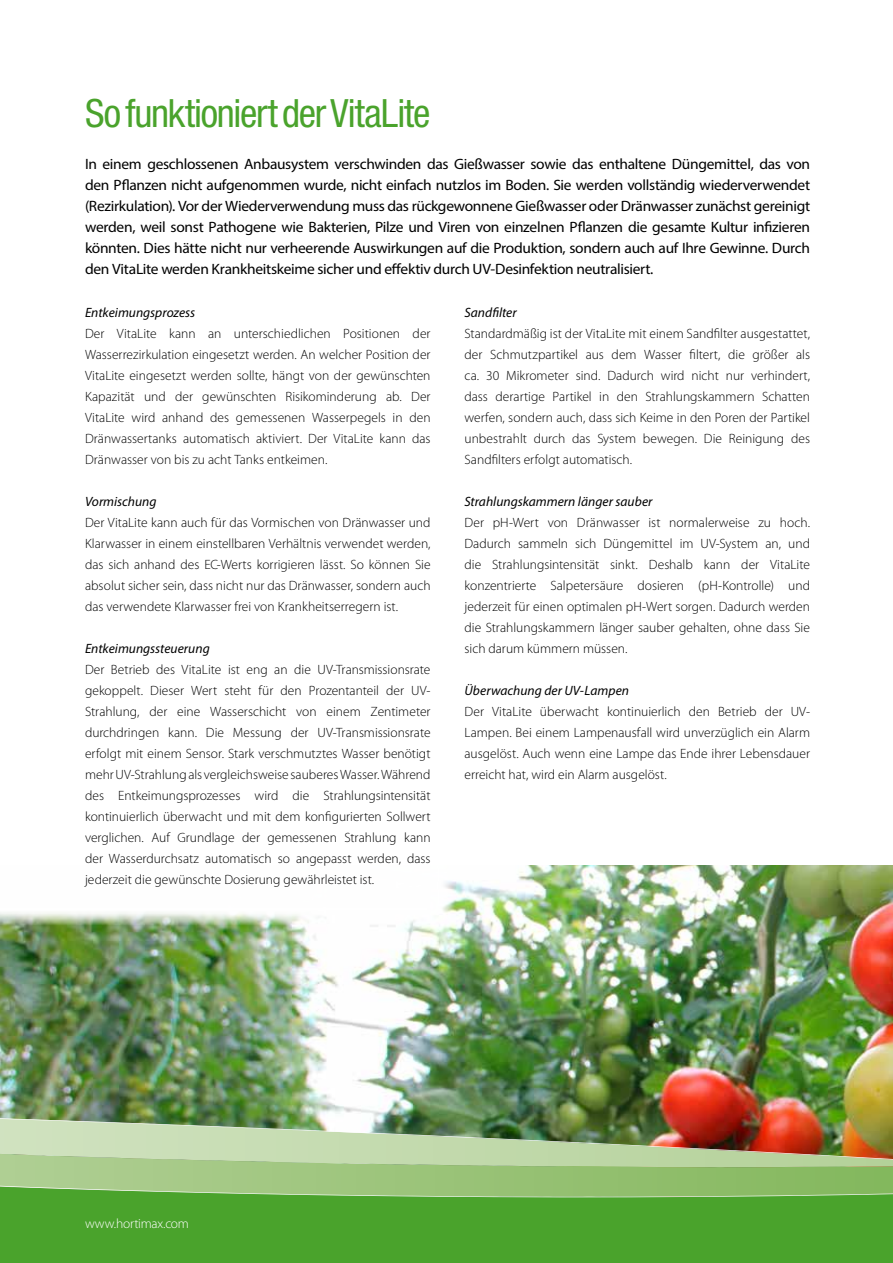
<style>
.page{position:relative;width:893px;height:1263px;background:#fff}
.page>*{position:absolute;margin:0;border:0;box-sizing:border-box;transform-origin:0 0}
.t1{font:condensed 39px "Helvetica Neue LT Std";letter-spacing:-.025em;color:#4aa32c}
.t2{font:15px/21px "Myriad Pro";letter-spacing:-.02em;color:#000;text-align:justify}
.t3{font:300 13.5px/21px "Myriad Pro";color:#000;text-align:justify}
.t4{font:italic 13.5px "Myriad Pro";color:#000}
.t5{font:300 13.5px "Myriad Pro";letter-spacing:-.015em;color:#fff}
</style>
<div class="page">
<img style="left:0;top:865px;width:893px;height:251px">
<div style="left:0;top:1241px;width:893px;height:22px;background:#4aa32c"></div>
<img style="left:0;top:1116px;width:893px;height:125px">
<div style="left:0;top:844px;width:454px;height:81px;background:#fff"></div>
<h1 class="t1" style="left:85px;top:91px;width:347px">So funktioniert der VitaLite</h1>
<p class="t2" style="left:85px;top:154px;width:727px">In einem geschlossenen Anbausystem verschwinden das Gießwasser sowie das enthaltene Düngemittel, das von den Pflanzen nicht aufgenommen wurde, nicht einfach nutzlos im Boden. Sie werden vollständig wiederverwendet (Rezirkulation). Vor der Wiederverwendung muss das rückgewonnene Gießwasser oder Dränwasser zunächst gereinigt werden, weil sonst Pathogene wie Bakterien, Pilze und Viren von einzelnen Pflanzen die gesamte Kultur infizieren könnten. Dies hätte nicht nur verheerende Auswirkungen auf die Produktion, sondern auch auf Ihre Gewinne. Durch den VitaLite werden Krankheitskeime sicher und effektiv durch UV-Desinfektion neutralisiert.</p>
<p class="t4" style="left:85px;top:304px;width:112px">Entkeimungsprozess</p>
<p class="t3" style="left:85px;top:323px;width:347px">Der VitaLite kann an unterschiedlichen Positionen der Wasserrezirkulation eingesetzt werden. An welcher Position der VitaLite eingesetzt werden sollte, hängt von der gewünschten Kapazität und der gewünschten Risikominderung ab. Der VitaLite wird anhand des gemessenen Wasserpegels in den Dränwassertanks automatisch aktiviert. Der VitaLite kann das Dränwasser von bis zu acht Tanks entkeimen.</p>
<p class="t4" style="left:85px;top:493px;width:73px">Vormischung</p>
<p class="t3" style="left:85px;top:512px;width:347px">Der VitaLite kann auch für das Vormischen von Dränwasser und Klarwasser in einem einstellbaren Verhältnis verwendet werden, das sich anhand des EC-Werts korrigieren lässt. So können Sie absolut sicher sein, dass nicht nur das Dränwasser, sondern auch das verwendete Klarwasser frei von Krankheitserregern ist.</p>
<p class="t4" style="left:85px;top:640px;width:126px">Entkeimungssteuerung</p>
<p class="t3" style="left:85px;top:659px;width:347px">Der Betrieb des VitaLite ist eng an die UV-Transmissionsrate gekoppelt. Dieser Wert steht für den Prozentanteil der UV-Strahlung, der eine Wasserschicht von einem Zentimeter durchdringen kann. Die Messung der UV-Transmissionsrate erfolgt mit einem Sensor. Stark verschmutztes Wasser benötigt mehr UV-Strahlung als vergleichsweise sauberes Wasser. Während des Entkeimungsprozesses wird die Strahlungsintensität kontinuierlich überwacht und mit dem konfigurierten Sollwert verglichen. Auf Grundlage der gemessenen Strahlung kann der Wasserdurchsatz automatisch so angepasst werden, dass jederzeit die gewünschte Dosierung gewährleistet ist.</p>
<p class="t4" style="left:465px;top:304px;width:54px">Sandfilter</p>
<p class="t3" style="left:465px;top:323px;width:347px">Standardmäßig ist der VitaLite mit einem Sandfilter ausgestattet, der Schmutzpartikel aus dem Wasser filtert, die größer als ca. 30 Mikrometer sind. Dadurch wird nicht nur verhindert, dass derartige Partikel in den Strahlungskammern Schatten werfen, sondern auch, dass sich Keime in den Poren der Partikel unbestrahlt durch das System bewegen. Die Reinigung des Sandfilters erfolgt automatisch.</p>
<p class="t4" style="left:465px;top:493px;width:189px">Strahlungskammern länger sauber</p>
<p class="t3" style="left:465px;top:512px;width:347px">Der pH-Wert von Dränwasser ist normalerweise zu hoch.<br>Dadurch sammeln sich Düngemittel im UV-System an, und die Strahlungsintensität sinkt. Deshalb kann der VitaLite konzentrierte Salpetersäure dosieren (pH-Kontrolle) und jederzeit für einen optimalen pH-Wert sorgen. Dadurch werden die Strahlungskammern länger sauber gehalten, ohne dass Sie sich darum kümmern müssen.</p>
<p class="t4" style="left:465px;top:682px;width:166px">Überwachung der UV-Lampen</p>
<p class="t3" style="left:465px;top:701px;width:347px">Der VitaLite überwacht kontinuierlich den Betrieb der UV-Lampen. Bei einem Lampenausfall wird unverzüglich ein Alarm ausgelöst. Auch wenn eine Lampe das Ende ihrer Lebensdauer erreicht hat, wird ein Alarm ausgelöst.</p>
<p class="t5" style="left:85px;top:1216px;width:105px">www.hortimax.com</p>
</div>
